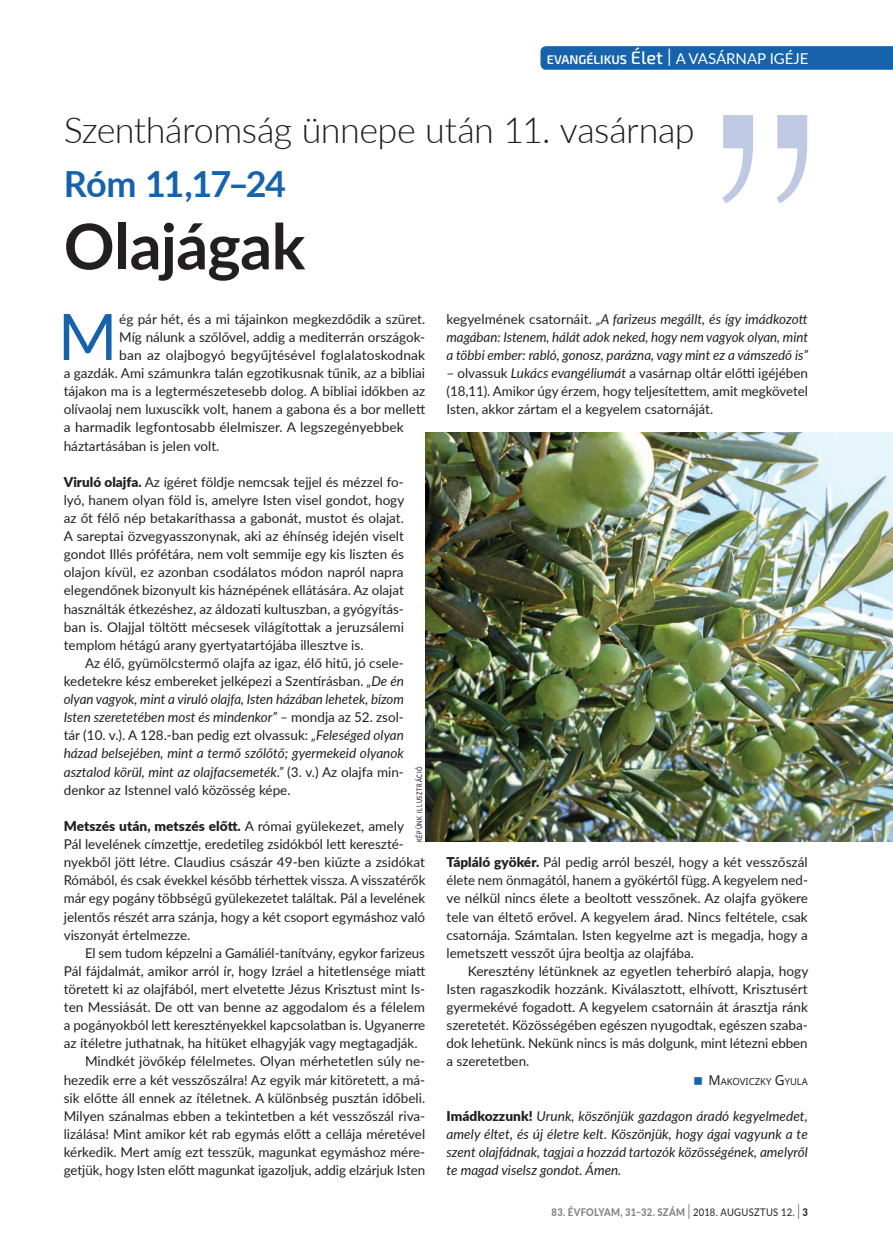
<style>
.page{position:relative;width:893px;height:1255px;background:#fff}
.page>*{position:absolute;margin:0;border:0;box-sizing:border-box;transform-origin:0 0}
.t1{font:630.6px "Cordia UPC";color:#bfc9e4}
.t2{font:64.05px "Lato";color:#1663ac}
.t3{font:700 63px "Lato";letter-spacing:-.01em;color:#231f20}
.t4{font:300 36px "Lato";letter-spacing:-.015em;color:#231f20}
.t5{font:700 36px "Lato";letter-spacing:-.04em;color:#1663ac}
.t6{font:15px "Lato";color:#fff}
.t7{font:13.5px/18.1px "Lato";color:#231f20;text-align:justify}
.t8{font:italic 13.5px/18.1px "Lato";color:#231f20;text-align:justify}
.t9{font:800 10.5px "Lato";letter-spacing:.03em;color:#808285;scale:.9 1}
.t10{font:9.45px "Noto Sans";color:#231f20}
.t11{font:500 7.5px "Lato";letter-spacing:.13em;color:#231f20;scale:.75 1}
.s1{font-family:"Exo 2";font-weight:600;font-size:12.6px}
.s2{font-family:"Exo 2";font-weight:500;font-size:18px}
.s3{font-family:"Exo 2";font-weight:300;font-size:25.2px}
.s4{font-style:normal}
.s5{font-style:italic}
.s6{font-weight:900}
.s7{font-size:13.5px}
.s8{font-weight:900;font-style:normal}
.s9{font-weight:300;font-size:21px;color:#231f20}
.s10{font-weight:400;color:#231f20}
.s11{color:#231f20}
</style>
<div class="page">
<svg style="left:540px;top:46px;width:353px;height:24px;background:#1a65ad"></svg>
<img style="left:425px;top:432px;width:468px;height:409px">
<p class="t6" style="left:547px;top:48px;width:263px"><span class="s1">EVANGÉLIKUS</span> <span class="s2">Élet</span> <span class="s3">I</span> A VASÁRNAP IGÉJE</p>
<h1 class="t1" style="left:692px;top:-418px;width:151px">‚‚</h1>
<h3 class="t4" style="left:64px;top:105px;width:632px">Szentháromság ünnepe után 11. vasárnap</h3>
<h3 class="t5" style="left:64px;top:157px;width:224px">Róm 11,17–24</h3>
<h3 class="t3" style="left:64px;top:200px;width:243px">Olajágak</h3>
<h2 class="t2" style="left:58px;top:291px;width:61px">M</h2>
<p class="t7" style="left:119px;top:309px;width:307px">ég pár hét, és a mi tájainkon megkezdődik a szüret.</p>
<p class="t8" style="left:446px;top:309px;width:363px"><span class="s4">kegyelmének csatornáit.</span> „A farizeus megállt, és így imádkozott magában: Istenem, hálát adok neked, hogy nem vagyok olyan, mint a többi ember: rabló, gonosz, parázna, vagy mint ez a vámszedő is”</p>
<p class="t7" style="left:446px;top:363px;width:363px">– olvassuk <span class="s5">Lukács evangéliumát</span> a vasárnap oltár előtti igéjében (18,11). Amikor úgy érzem, hogy teljesítettem, amit megkövetel Isten, akkor zártam el a kegyelem csatornáját.</p>
<p class="t7" style="left:119px;top:327px;width:307px">Míg nálunk a szőlővel, addig a mediterrán országok-</p>
<p class="t7" style="left:119px;top:345px;width:307px">ban az olajbogyó begyűjtésével foglalatoskodnak</p>
<p class="t7" style="left:64px;top:363px;width:363px">a gazdák. Ami számunkra talán egzotikusnak tűnik, az a bibliai</p>
<p class="t7" style="left:64px;top:381px;width:363px">tájakon ma is a legtermészetesebb dolog. A bibliai időkben az</p>
<p class="t7" style="left:64px;top:400px;width:363px">olívaolaj nem luxuscikk volt, hanem a gabona és a bor mellett</p>
<p class="t7" style="left:64px;top:418px;width:341px">a harmadik legfontosabb élelmiszer. A legszegényebbek</p>
<p class="t7" style="left:64px;top:436px;width:157px">háztartásában is jelen volt.</p>
<p class="t7" style="left:64px;top:472px;width:342px"><span class="s6">Viruló olajfa.</span> Az ígéret földje nemcsak tejjel és mézzel fo&shy;lyó, hanem olyan föld is, amelyre Isten visel gondot, hogy az őt félő nép betakaríthassa a gabonát, mustot és olajat.<br>A sareptai özvegyasszonynak, aki az éhínség idején viselt gondot Illés prófétára, nem volt semmije egy kis liszten és olajon kívül, ez azonban csodálatos módon napról napra elegendőnek bizonyult kis háznépének ellátására. Az olajat használták étkezéshez, az áldozati kultuszban, a gyógyítás&shy;ban is. Olajjal töltött mécsesek világítottak a jeruzsálemi templom hétágú arany gyertyatartójába illesztve is.</p>
<p class="t7" style="left:64px;top:653px;width:342px;text-indent:21px">Az élő, gyümölcstermő olajfa az igaz, élő hitű, jó csele&shy;kedetekre kész embereket jelképezi a Szentírásban. <span class="s5">„De én olyan vagyok, mint a viruló olajfa, Isten házában lehetek, bízom Isten szeretetében most és mindenkor”</span> – mondja az 52. zsol&shy;tár (10. v.). A 128.-ban pedig ezt olvassuk: <span class="s5">„Feleséged olyan házad belsejében, mint a termő szőlőtő; gyermekeid olyanok asztalod körül, mint az olajfacsemeték.”</span> (3. v.) Az olajfa min&shy;denkor az Istennel való közösség képe.</p>
<p class="t7" style="left:64px;top:816px;width:363px;text-align:left"><span class="s6">Metszés után, metszés előtt.</span> A római gyülekezet, amely<br>Pál levelének címzettje, eredetileg zsidókból lett kereszté&shy;nyekből jött létre. Claudius császár 49-ben kiűzte a zsidókat Rómából, és csak évekkel később térhettek vissza. A visszatérők már egy pogány többségű gyülekezetet találtak. Pál a levelének jelentős részét arra szánja, hogy a két csoport egymáshoz való viszonyát értelmezze.</p>
<p class="t7" style="left:85px;top:943px;width:341px">El sem tudom képzelni a Gamáliél-tanítvány, egykor farizeus</p>
<p class="t7" style="left:64px;top:961px;width:363px">Pál fájdalmát, amikor arról ír, hogy Izráel a hitetlensége miatt</p>
<p class="t7" style="left:64px;top:979px;width:363px">töretett ki az olajfából, mert elvetette Jézus Krisztust mint Is-</p>
<p class="t7" style="left:64px;top:997px;width:363px">ten Messiását. De ott van benne az aggodalom és a félelem</p>
<p class="t7" style="left:64px;top:1015px;width:363px">a pogányokból lett keresztényekkel kapcsolatban is. Ugyanerre</p>
<p class="t7" style="left:64px;top:1033px;width:355px">az ítéletre juthatnak, ha hitüket elhagyják vagy megtagadják.</p>
<p class="t7" style="left:85px;top:1051px;width:342px">Mindkét jövőkép félelmetes. Olyan mérhetetlen súly ne-</p>
<p class="t7" style="left:64px;top:1069px;width:363px">hezedik erre a két vesszőszálra! Az egyik már kitöretett, a má-</p>
<p class="t7" style="left:64px;top:1088px;width:363px">sik előtte áll ennek az ítéletnek. A különbség pusztán időbeli.</p>
<p class="t7" style="left:64px;top:1106px;width:363px">Milyen szánalmas ebben a tekintetben a két vesszőszál riva-</p>
<p class="t7" style="left:64px;top:1124px;width:363px">lizálása! Mint amikor két rab egymás előtt a cellája méretével</p>
<p class="t7" style="left:64px;top:1142px;width:363px">kérkedik. Mert amíg ezt tesszük, magunkat egymáshoz mére-</p>
<p class="t7" style="left:64px;top:1160px;width:363px">getjük, hogy Isten előtt magunkat igazoljuk, addig elzárjuk Isten</p>
<p class="t11" style="left:414px;top:842px;width:102px;rotate:-90deg">KÉPÜNK ILLUSZTRÁCIÓ</p>
<p class="t7" style="left:446px;top:852px;width:363px"><span class="s6">Tápláló gyökér.</span> Pál pedig arról beszél, hogy a két vesszőszál élete nem önmagától, hanem a gyökértől függ. A kegyelem ned&shy;ve nélkül nincs élete a beoltott vesszőnek. Az olajfa gyökere tele van éltető erővel. A kegyelem árad. Nincs feltétele, csak csatornája. Számtalan. Isten kegyelme azt is megadja, hogy a lemetszett vesszőt újra beoltja az olajfába.</p>
<p class="t7" style="left:446px;top:961px;width:363px;text-indent:21px">Keresztény létünknek az egyetlen teherbíró alapja, hogy Isten ragaszkodik hozzánk. Kiválasztott, elhívott, Krisztusért gyermekévé fogadott. A kegyelem csatornáin át árasztja ránk szeretetét. Közösségében egészen nyugodtak, egészen szaba&shy;dok lehetünk. Nekünk nincs is más dolgunk, mint létezni ebben a szeretetben.</p>
<p class="t10" style="left:708px;top:1074px;width:101px"><span class="s7">M</span>AKOVICZKY <span class="s7">G</span>YULA</p>
<p class="t8" style="left:446px;top:1106px;width:363px"><span class="s8">Imádkozzunk!</span> Urunk, köszönjük gazdagon áradó kegyelmedet, amely éltet, és új életre kelt. Köszönjük, hogy ágai vagyunk a te szent olajfádnak, tagjai a hozzád tartozók közösségének, amelyről te magad viselsz gondot. Ámen.</p>
<p class="t9" style="left:552px;top:1203px;width:286px">83. ÉVFOLYAM, 31–32. SZÁM <span class="s9">I</span> <span class="s10">2018. AUGUSZTUS 12.</span> <span class="s9">I</span> <span class="s11">3</span></p>
</div>
